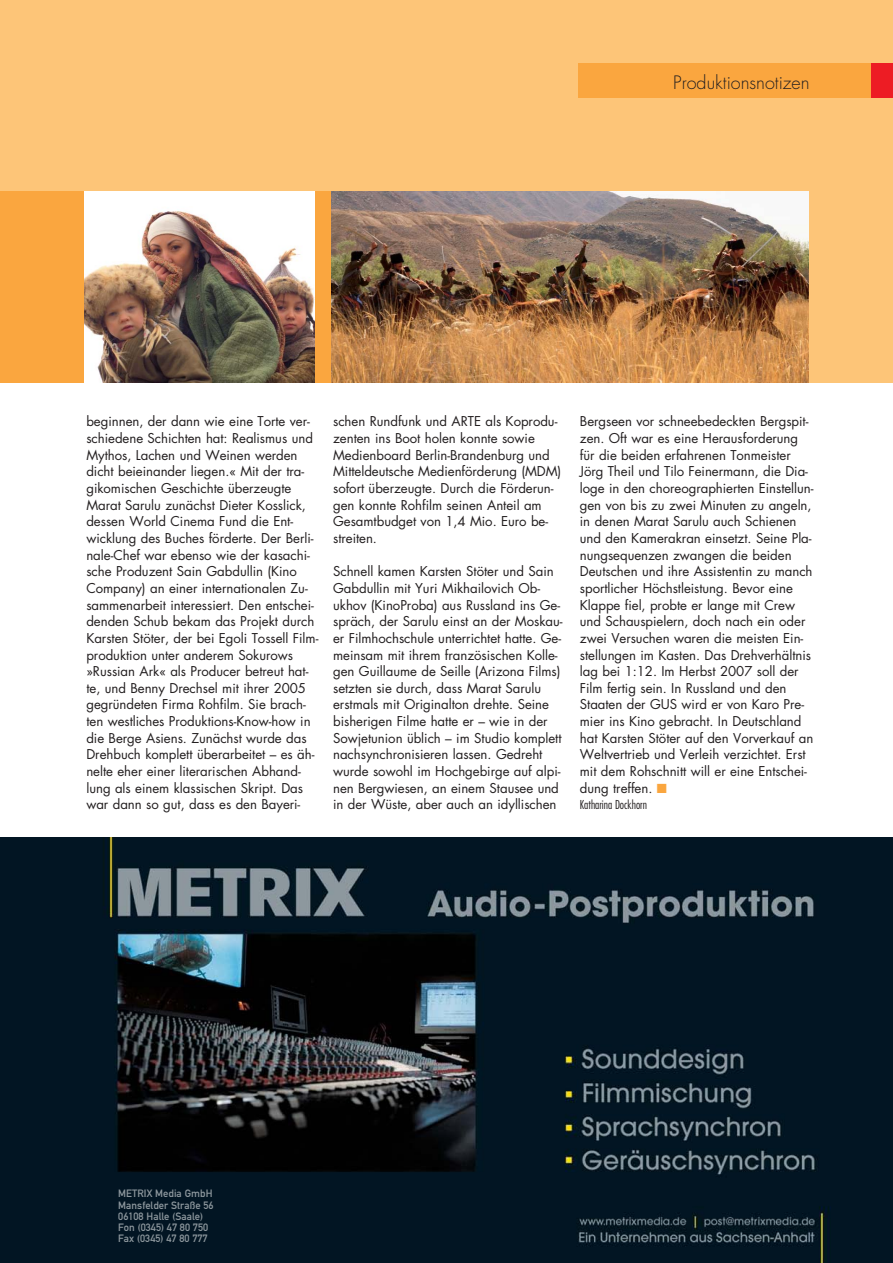
<style>
.page{position:relative;width:893px;height:1263px;background:#fff}
.page>*{position:absolute;margin:0;border:0;box-sizing:border-box;transform-origin:0 0}
.t1{font:300 18px "Futura";color:#231f20}
.t2{font:13.2px/16.6px "Futura LT";letter-spacing:-.005em;color:#231f20}
.t3{font:300 condensed 12px "Futura";color:#231f20}
.t4{font:10.5px/10.9px "DIN Mittelschrift";letter-spacing:.005em;color:#8e989e}
.s1{color:#faa63f}
</style>
<div class="page">
<img style="left:0;top:838px;width:892px;height:425px">
<div style="left:0;top:0;width:892px;height:383px;background:#fdc578"></div>
<div style="left:578px;top:64px;width:314px;height:34px;background:#faa63f"></div>
<div style="left:871px;top:64px;width:21px;height:34px;background:#ed1c24"></div>
<div style="left:0;top:191px;width:561px;height:192px;background:#faa63f"></div>
<img style="left:85px;top:191px;width:229px;height:192px">
<img style="left:331px;top:191px;width:477px;height:192px">
<h1 class="t1" style="left:673px;top:74px;width:138px">Produktionsnotizen</h1>
<p class="t2" style="left:86px;top:413px;width:233px">beginnen, der dann wie eine Torte ver&shy;schiedene Schichten hat: Realismus und Mythos, Lachen und Weinen werden dicht beieinander liegen.« Mit der tra&shy;gikomischen Geschichte überzeugte Marat Sarulu zunächst Dieter Kosslick, dessen World Cinema Fund die Ent&shy;wicklung des Buches förderte. Der Berli&shy;nale-Chef war ebenso wie der kasachi&shy;sche Produzent Sain Gabdullin (Kino Company) an einer internationalen Zu&shy;sammenarbeit interessiert. Den entschei&shy;denden Schub bekam das Projekt durch Karsten Stöter, der bei Egoli Tossell Film&shy;produktion unter anderem Sokurows »Russian Ark« als Producer betreut hat&shy;te, und Benny Drechsel mit ihrer 2005 gegründeten Firma Rohfilm. Sie brach&shy;ten westliches Produktions-Know-how in die Berge Asiens. Zunächst wurde das Drehbuch komplett überarbeitet – es äh&shy;nelte eher einer literarischen Abhand&shy;lung als einem klassischen Skript. Das war dann so gut, dass es den Bayeri-</p>
<p class="t2" style="left:333px;top:413px;width:230px">schen Rundfunk und ARTE als Koprodu&shy;zenten ins Boot holen konnte sowie Medienboard Berlin-Brandenburg und Mitteldeutsche Medienförderung (MDM) sofort überzeugte. Durch die Förderun&shy;gen konnte Rohfilm seinen Anteil am Gesamtbudget von 1,4 Mio. Euro be&shy;streiten.</p>
<p class="t2" style="left:333px;top:563px;width:231px">Schnell kamen Karsten Stöter und Sain Gabdullin mit Yuri Mikhailovich Ob&shy;ukhov (KinoProba) aus Russland ins Ge&shy;spräch, der Sarulu einst an der Moskau&shy;er Filmhochschule unterrichtet hatte. Ge&shy;meinsam mit ihrem französischen Kolle&shy;gen Guillaume de Seille (Arizona Films) setzten sie durch, dass Marat Sarulu erstmals mit Originalton drehte. Seine bisherigen Filme hatte er – wie in der Sowjetunion üblich – im Studio komplett nachsynchronisieren lassen. Gedreht wurde sowohl im Hochgebirge auf alpi&shy;nen Bergwiesen, an einem Stausee und in der Wüste, aber auch an idyllischen</p>
<p class="t2" style="left:580px;top:413px;width:235px">Bergseen vor schneebedeckten Bergspit&shy;zen. Oft war es eine Herausforderung für die beiden erfahrenen Tonmeister Jörg Theil und Tilo Feinermann, die Dia&shy;loge in den choreographierten Einstellun&shy;gen von bis zu zwei Minuten zu angeln, in denen Marat Sarulu auch Schienen und den Kamerakran einsetzt. Seine Pla&shy;nungsequenzen zwangen die beiden Deutschen und ihre Assistentin zu manch sportlicher Höchstleistung. Bevor eine Klappe fiel, probte er lange mit Crew und Schauspielern, doch nach ein oder zwei Versuchen waren die meisten Ein&shy;stellungen im Kasten. Das Drehverhältnis lag bei 1:12. Im Herbst 2007 soll der Film fertig sein. In Russland und den Staaten der GUS wird er von Karo Pre&shy;mier ins Kino gebracht. In Deutschland hat Karsten Stöter auf den Vorverkauf an Weltvertrieb und Verleih verzichtet. Erst mit dem Rohschnitt will er eine Entschei&shy;dung treffen. <span class="s1">■</span></p>
<p class="t3" style="left:580px;top:800px;width:69px">Katharina Dockhorn</p>
<p class="t4" style="left:118px;top:1189px;width:97px">METRIX Media GmbH<br>Mansfelder Straße 56<br>06108 Halle (Saale)<br>Fon (0345) 47 80 750<br>Fax (0345) 47 80 777</p>
</div>
